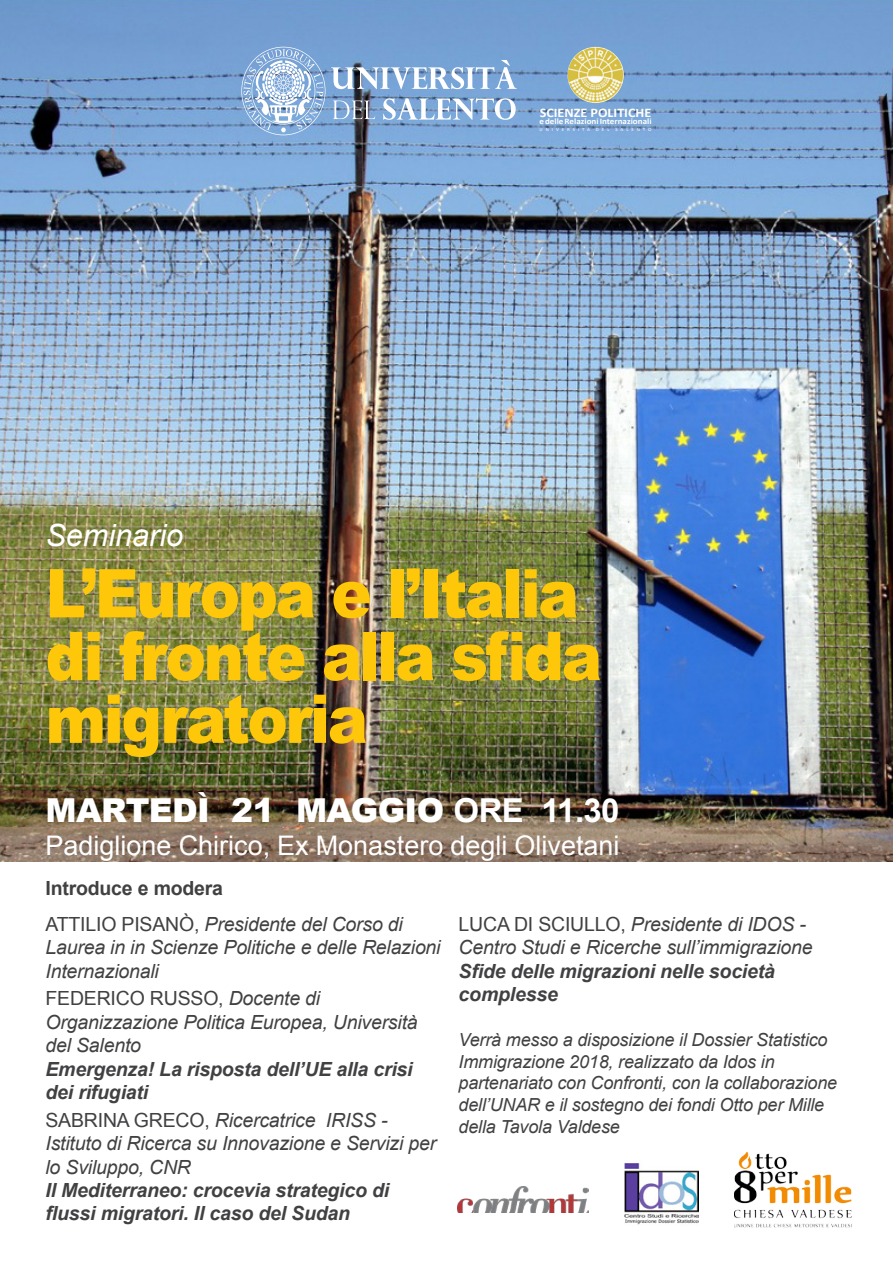
<style>
.page{position:relative;width:893px;height:1263px;background:#fff}
.page>*{position:absolute;margin:0;border:0;box-sizing:border-box;transform-origin:0 0}
.t1{font:900 67.35px/62.7px "Arial";letter-spacing:-.04em;color:#ffc709;scale:.9 1}
.t2{font:900 33px "Arial";letter-spacing:-.02em;color:#fff}
.t3{font:italic 30.6px "Arial";color:#fff}
.t4{font:27px "Arial";color:#fff}
.t5{font:italic 19.5px/23.4px "Arial";letter-spacing:-.01em;color:#414042}
.t6{font:italic 700 19.5px/23.4px "Arial";letter-spacing:-.01em;color:#414042}
.t7{font:19.5px "Arial";letter-spacing:-.01em;color:#414042}
.t8{font:italic 18px/21.6px "Arial";letter-spacing:-.01em;color:#414042}
.t9{font:700 13.2px "Calibri";color:#fff;scale:1.08 1}
.t10{font:700 8.4px "Calibri";color:#fff;scale:1.08 1}
.t11{font:4.65px "Calibri";letter-spacing:.575em;color:#fff;scale:1.08 1}
.s1{font-weight:700}
.s2{font-weight:700;font-style:normal}
.s3{font-style:normal}
</style>
<div class="page">
<img style="left:0;top:0;width:893px;height:861px">
<svg style="left:241px;top:47px;width:84px;height:88px;background:#9dbbde"></svg>
<svg style="left:331px;top:60px;width:186px;height:29px"></svg>
<svg style="left:383px;top:98px;width:133px;height:22px"></svg>
<svg style="left:333px;top:101px;width:42px;height:18px"></svg>
<img style="left:567px;top:47px;width:57px;height:56px;border-radius:28px">
<img style="left:734px;top:1152px;width:118px;height:76px">
<img style="left:624px;top:1163px;width:74px;height:62px">
<img style="left:458px;top:1186px;width:130px;height:26px">
<p class="t9" style="left:540px;top:104px;width:105px">scienze politiche</p>
<p class="t10" style="left:539px;top:116px;width:105px">e delle Relazioni Internazionali</p>
<p class="t11" style="left:540px;top:126px;width:105px">UNIVERSITÀ DEL SALENTO</p>
<h3 class="t3" style="left:46px;top:515px;width:139px">Seminario</h3>
<h1 class="t1" style="left:46px;top:560px;width:620px">L’Europa e l’Italia di fronte alla sfida migratoria</h1>
<h2 class="t2" style="left:46px;top:786px;width:576px">martedì 21 maggio <span class="s1">ore 11.30</span></h2>
<h3 class="t4" style="left:46px;top:827px;width:576px">PADIGLIONE CHIRICO, EX MONASTERO DEGLI OLIVETANI</h3>
<p class="t5" style="left:46px;top:870px;width:359px;line-height:36.2px"><span class="s2">Introduce e modera<br></span><span class="s3">ATTILIO PISANÒ,</span> Presidente del Corso di</p>
<p class="t5" style="left:46px;top:936px;width:397px">Laurea in in Scienze Politiche e delle Relazioni<br>Internazionali</p>
<p class="t5" style="left:46px;top:987px;width:374px"><span class="s3">FEDERICO RUSSO,</span> Docente di<br>Organizzazione Politica Europea, Università del Salento</p>
<p class="t6" style="left:46px;top:1058px;width:369px">Emergenza! La risposta dell’UE alla crisi dei rifugiati</p>
<p class="t7" style="left:46px;top:1107px;width:132px">SABRINA GRECO</p>
<p class="t5" style="left:459px;top:913px;width:356px"><span class="s3">LUCA DI SC IULLO ,</span> Presidente di IDOS -<br>Centro Studi e Ricerche sull’immigrazione</p>
<p class="t6" style="left:459px;top:960px;width:318px">Sfide delle migrazioni nelle società complesse</p>
<p class="t8" style="left:459px;top:1029px;width:380px">Verrà messo a disposizione il Dossier Statistico Immigrazione 2018, realizzato da Idos in partenariato con Confronti, con la collaborazione dell’UNAR e il sostegno dei fondi Otto per Mille della Tavola Valdese</p>
<p class="t5" style="left:46px;top:1108px;width:392px;text-indent:159px"><span class="s3">,</span> Ricercatrice IRISS -<br>Istituto di Ricerca su Innovazione e Servizi per lo Sviluppo, CNR</p>
<p class="t6" style="left:46px;top:1179px;width:345px">Il Mediterraneo: crocevia strategico di flussi migratori. Il caso del Sudan</p>
</div>
